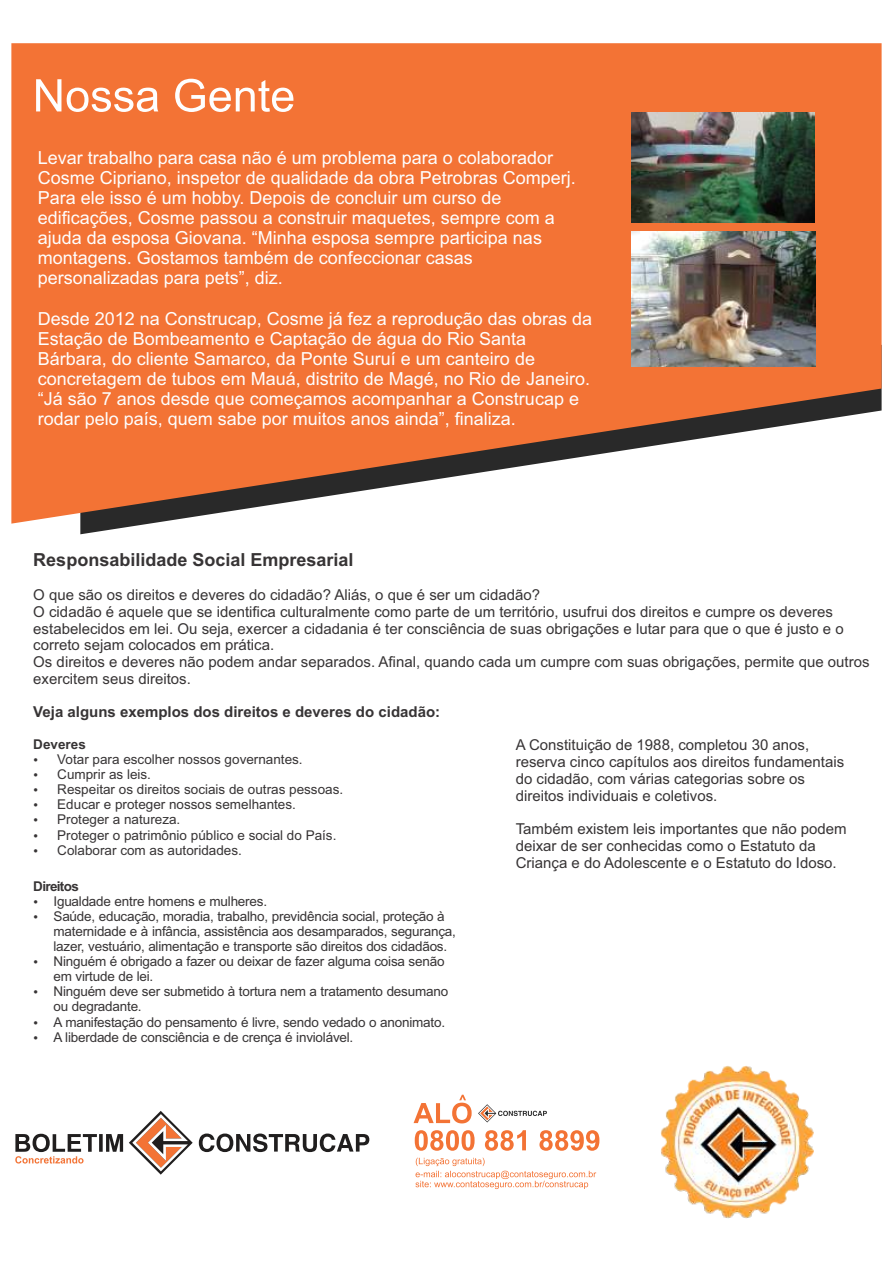
<style>
.page{position:relative;width:893px;height:1263px;background:#fff}
.page>*{position:absolute;margin:0;border:0;box-sizing:border-box;transform-origin:0 0}
.t1{font:18px/20.1px "Arial";color:#fefefe}
.t2{font:700 18px "Arial";color:#373435}
.t3{font:15px/16.8px "Arial";color:#373435}
.t4{font:700 15px "Arial";color:#373435}
.t5{font:13.5px/15.1px "Arial";letter-spacing:-.015em;color:#373435}
.t6{font:700 13.5px "Arial";letter-spacing:-.05em;color:#373435}
.t7{font:700 13.5px "Arial";color:#373435}
</style>
<div class="page">
<img style="left:660px;top:1065px;width:154px;height:154px">
<svg style="left:415px;top:1130px;width:184px;height:21px"></svg>
<svg style="left:415px;top:1158px;width:181px;height:31px"></svg>
<svg style="left:414px;top:1095px;width:58px;height:28px"></svg>
<svg style="left:478px;top:1104px;width:69px;height:18px"></svg>
<svg style="left:129px;top:1111px;width:64px;height:64px"></svg>
<svg style="left:199px;top:1133px;width:170px;height:19px"></svg>
<svg style="left:15px;top:1134px;width:108px;height:30px"></svg>
<svg style="left:11px;top:43px;width:871px;height:481px;background:#eb7f4b"></svg>
<svg style="left:36px;top:79px;width:257px;height:33px"></svg>
<img style="left:631px;top:231px;width:185px;height:135px">
<img style="left:631px;top:112px;width:184px;height:111px">
<p class="t1" style="left:38px;top:149px;width:540px">Levar trabalho para casa não é um problema para o colaborador Cosme Cipriano, inspetor de qualidade da obra Petrobras Comperj.<br>Para ele isso é um hobby. Depois de concluir um curso de edificações, Cosme passou a construir maquetes, sempre com a ajuda da esposa Giovana. “Minha esposa sempre participa nas montagens. Gostamos também de confeccionar casas personalizadas para pets”, diz.</p>
<p class="t1" style="left:38px;top:310px;width:556px">Desde 2012 na Construcap, Cosme já fez a reprodução das obras da Estação de Bombeamento e Captação de água do Rio Santa Bárbara, do cliente Samarco, da Ponte Suruí e um canteiro de concretagem de tubos em Mauá, distrito de Magé, no Rio de Janeiro. “Já são 7 anos desde que começamos acompanhar a Construcap e rodar pelo país, quem sabe por muitos anos ainda”, finaliza.</p>
<p class="t2" style="left:33px;top:553px;width:322px">Responsabilidade Social Empresarial</p>
<p class="t3" style="left:33px;top:588px;width:812px">O que são os direitos e deveres do cidadão? Aliás, o que é ser um cidadão?<br>O cidadão é aquele que se identifica culturalmente como parte de um território, usufrui dos direitos e cumpre os deveres estabelecidos em lei. Ou seja, exercer a cidadania é ter consciência de suas obrigações e lutar para que o que é justo e o correto sejam colocados em prática.</p>
<p class="t3" style="left:33px;top:655px;width:838px">Os direitos e deveres não podem andar separados. Afinal, quando cada um cumpre com suas obrigações, permite que outros exercitem seus direitos.</p>
<p class="t4" style="left:33px;top:706px;width:408px">Veja alguns exemplos dos direitos e deveres do cidadão:</p>
<p class="t7" style="left:33px;top:739px;width:54px">Deveres</p>
<p class="t5" style="left:57px;top:753px;width:247px">Votar para escolher nossos governantes.</p>
<p class="t5" style="left:57px;top:768px;width:95px">Cumprir as leis.</p>
<p class="t5" style="left:57px;top:798px;width:281px">Educar e proteger nossos semelhantes.<br>Proteger a natureza.<br>Proteger o patrimônio público e social do País.</p>
<p class="t5" style="left:57px;top:783px;width:287px">Respeitar os direitos sociais de outras pessoas.</p>
<p class="t5" style="left:57px;top:843px;width:186px">Colaborar com as autoridades.</p>
<p class="t6" style="left:33px;top:881px;width:47px">Direitos</p>
<p class="t5" style="left:54px;top:895px;width:215px">Igualdade entre homens e mulheres.</p>
<p class="t5" style="left:54px;top:910px;width:404px">Saúde, educação, moradia, trabalho, previdência social, proteção à maternidade e à infância, assistência aos desamparados, segurança, lazer, vestuário, alimentação e transporte são direitos dos cidadãos.</p>
<p class="t5" style="left:54px;top:955px;width:392px">Ninguém é obrigado a fazer ou deixar de fazer alguma coisa senão em virtude de lei.</p>
<p class="t5" style="left:54px;top:1015px;width:393px">A manifestação do pensamento é livre, sendo vedado o anonimato.</p>
<p class="t5" style="left:53px;top:985px;width:396px">Ninguém deve ser submetido à tortura nem a tratamento desumano ou degradante.</p>
<p class="t5" style="left:53px;top:1030px;width:301px">A liberdade de consciência e de crença é inviolável.</p>
<p class="t3" style="left:516px;top:738px;width:330px">A Constituição de 1988, completou 30 anos, reserva cinco capítulos aos direitos fundamentais do cidadão, com várias categorias sobre os direitos individuais e coletivos.</p>
<p class="t3" style="left:516px;top:822px;width:332px">Também existem leis importantes que não podem deixar de ser conhecidas como o Estatuto da<br>Criança e do Adolescente e o Estatuto do Idoso.</p>
</div>
